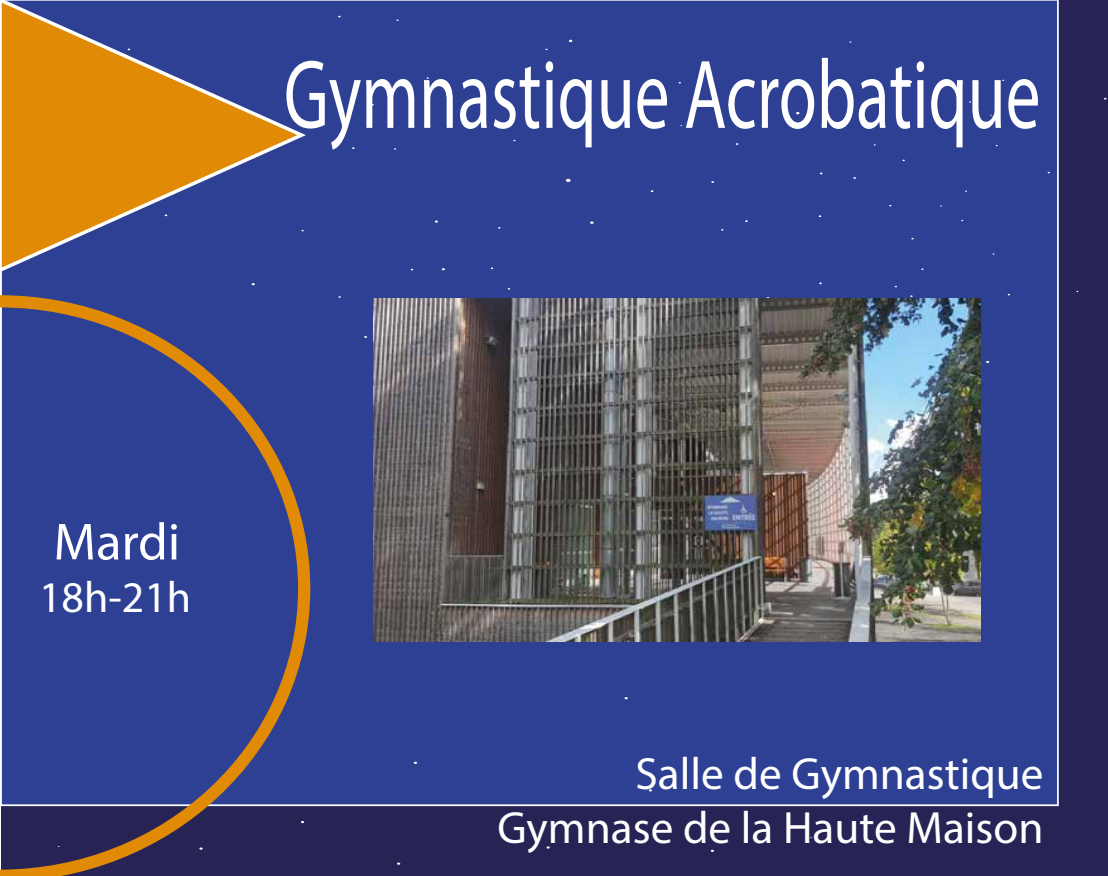
<style>
.page{position:relative;width:1108px;height:876px;background:#fff}
.page>*{position:absolute;margin:0;border:0;box-sizing:border-box;transform-origin:0 0}
.t1{font:98.52px "Myriad Pro";color:#fff;scale:.7 1}
.t2{font:52.5px "Myriad Pro";color:#fff}
.t3{font:45.32px/54.4px "Myriad Pro";color:#fff;text-align:right}
.t4{font:43.93px "Myriad Pro";color:#fff}
</style>
<div class="page">
<div style="left:1px;top:0;width:1107px;height:875px;background:#272455"></div>
<div style="left:1px;top:0;width:1058px;height:806px;background:#2d4093"></div>
<svg style="left:728px;top:103px;width:4px;height:3px"></svg>
<svg style="left:590px;top:221px;width:4px;height:3px"></svg>
<svg style="left:566px;top:178px;width:5px;height:4px"></svg>
<svg style="left:796px;top:112px;width:4px;height:3px"></svg>
<svg style="left:0;top:289px;width:316px;height:587px;background:#384384"></svg>
<svg style="left:1px;top:0;width:309px;height:275px;background:#866855"></svg>
<img style="left:373px;top:299px;width:608px;height:342px">
<h1 class="t1" style="left:284px;top:34px;width:1082px">Gymnastique Acrobatique</h1>
<p class="t2" style="left:54px;top:509px;width:128px">Mardi</p>
<p class="t4" style="left:39px;top:570px;width:154px">18h-21h</p>
<p class="t3" style="left:497px;top:745px;width:548px">Salle de Gymnastique<br>Gymnase de la Haute Maison</p>
</div>
